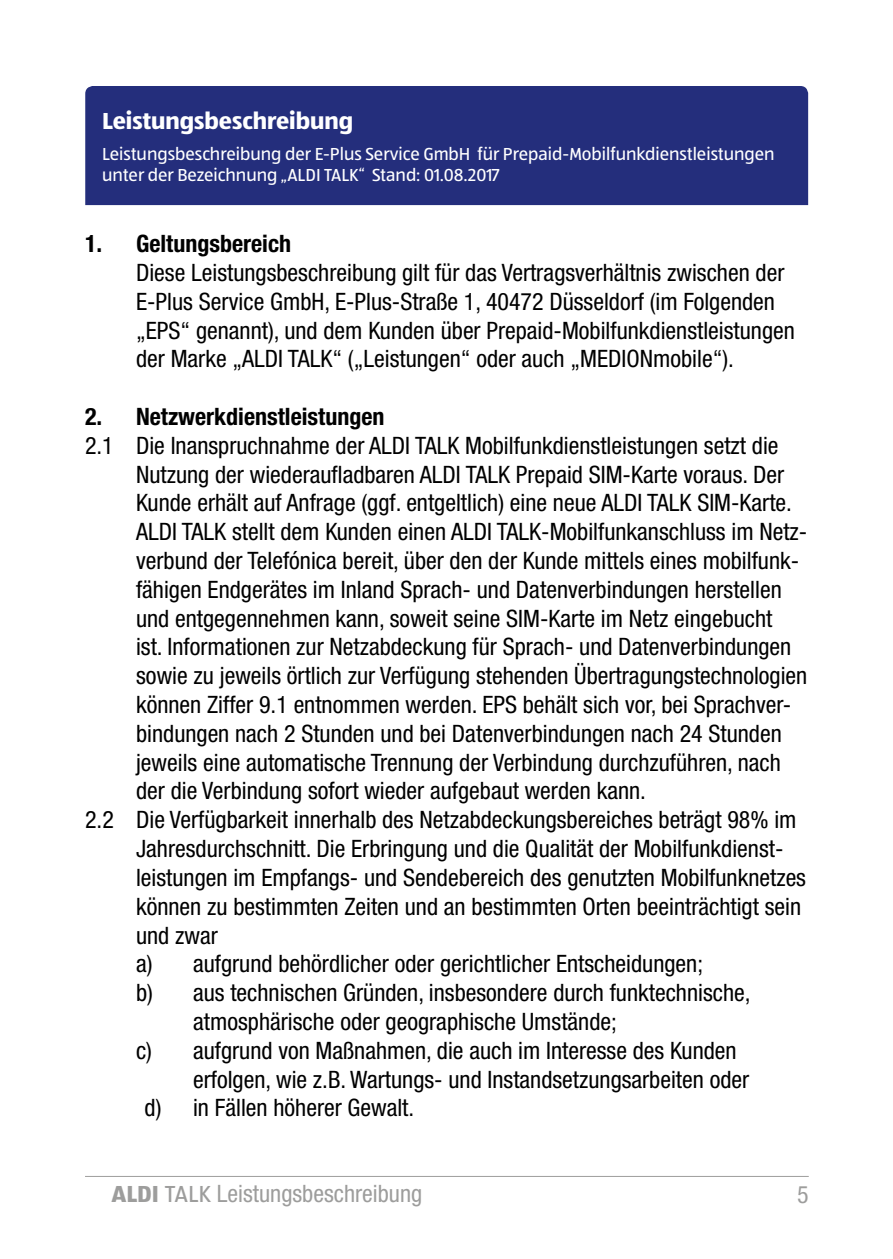
<style>
.page{position:relative;width:893px;height:1259px;background:#fff}
.page>*{position:absolute;margin:0;border:0;box-sizing:border-box;transform-origin:0 0}
.t1{font:condensed 24px/28.8px "Helvetica Neue LT";color:#000}
.t2{font:700 condensed 24px "Helvetica Neue LT";color:#000}
.t3{font:condensed 24px "Helvetica Neue LT";color:#9d9d9c}
.t4{font:24px "ALDISUED Bold";color:#fff}
.t5{font:18px/21.6px "ALDISUED Regular";color:#fff}
.s1{font-family:"ALDISUED Bold";font-stretch:normal}
.s2{font-family:"ALDISUED Regular";font-stretch:normal}
</style>
<div class="page">
<hr style="left:85px;top:1176px;width:724px;height:1px;background:#9d9d9c">
<div style="left:85px;top:86px;width:723px;height:119px;background:#242e7c"></div>
<p class="t4" style="left:102px;top:106px;width:252px">Leistungsbeschreibung</p>
<p class="t5" style="left:102px;top:142px;width:674px">Leistungsbeschreibung der E-Plus Service GmbH für Prepaid-Mobilfunkdienstleistungen unter der Bezeichnung „ALDI TALK“ Stand: 01.08.2017</p>
<p class="t2" style="left:85px;top:229px;width:208px">1. Geltungsbereich</p>
<p class="t1" style="left:136px;top:258px;width:660px">Diese Leistungsbeschreibung gilt für das Vertragsverhältnis zwischen der E-Plus Service GmbH, E-Plus-Straße 1, 40472 Düsseldorf (im Folgenden „EPS“ genannt), und dem Kunden über Prepaid-Mobilfunkdienstleistungen der Marke „ALDI TALK“ („Leistungen“ oder auch „MEDIONmobile“).</p>
<p class="t2" style="left:85px;top:402px;width:301px">2. Netzwerkdienstleistungen</p>
<p class="t1" style="left:85px;top:431px;width:695px">2.1 Die Inanspruchnahme der ALDI TALK Mobilfunkdienstleistungen setzt die</p>
<p class="t1" style="left:136px;top:459px;width:650px">Nutzung der wiederaufladbaren ALDI TALK Prepaid SIM-Karte voraus. Der</p>
<p class="t1" style="left:136px;top:488px;width:654px">Kunde erhält auf Anfrage (ggf. entgeltlich) eine neue ALDI TALK SIM-Karte.</p>
<p class="t1" style="left:136px;top:517px;width:673px">ALDI TALK stellt dem Kunden einen ALDI TALK-Mobilfunkanschluss im Netz-</p>
<p class="t1" style="left:136px;top:546px;width:665px">verbund der Telefónica bereit, über den der Kunde mittels eines mobilfunk-</p>
<p class="t1" style="left:136px;top:575px;width:647px">fähigen Endgerätes im Inland Sprach- und Datenverbindungen herstellen</p>
<p class="t1" style="left:136px;top:603px;width:638px">und entgegennehmen kann, soweit seine SIM-Karte im Netz eingebucht</p>
<p class="t1" style="left:136px;top:632px;width:657px">ist. Informationen zur Netzabdeckung für Sprach- und Datenverbindungen</p>
<p class="t1" style="left:136px;top:661px;width:673px">sowie zu jeweils örtlich zur Verfügung stehenden Übertragungstechnologien</p>
<p class="t1" style="left:136px;top:690px;width:656px">können Ziffer 9.1 entnommen werden. EPS behält sich vor, bei Sprachver-</p>
<p class="t1" style="left:136px;top:719px;width:647px">bindungen nach 2 Stunden und bei Datenverbindungen nach 24 Stunden</p>
<p class="t1" style="left:136px;top:747px;width:646px">jeweils eine automatische Trennung der Verbindung durchzuführen, nach</p>
<p class="t1" style="left:136px;top:776px;width:508px">der die Verbindung sofort wieder aufgebaut werden kann.</p>
<p class="t1" style="left:85px;top:805px;width:713px">2.2 Die Verfügbarkeit innerhalb des Netzabdeckungsbereiches beträgt 98% im</p>
<p class="t1" style="left:136px;top:834px;width:649px">Jahresdurchschnitt. Die Erbringung und die Qualität der Mobilfunkdienst-</p>
<p class="t1" style="left:136px;top:863px;width:671px">leistungen im Empfangs- und Sendebereich des genutzten Mobilfunknetzes</p>
<p class="t1" style="left:136px;top:891px;width:666px">können zu bestimmten Zeiten und an bestimmten Orten beeinträchtigt sein</p>
<p class="t1" style="left:136px;top:920px;width:83px">und zwar</p>
<p class="t1" style="left:136px;top:949px;width:568px">a) aufgrund behördlicher oder gerichtlicher Entscheidungen;</p>
<p class="t1" style="left:136px;top:978px;width:616px">b) aus technischen Gründen, insbesondere durch funktechnische,</p>
<p class="t1" style="left:193px;top:1007px;width:425px">atmosphärische oder geographische Umstände;</p>
<p class="t1" style="left:136px;top:1035px;width:602px">c) aufgrund von Maßnahmen, die auch im Interesse des Kunden</p>
<p class="t1" style="left:193px;top:1064px;width:558px">erfolgen, wie z.B. Wartungs- und Instandsetzungsarbeiten oder</p>
<p class="t1" style="left:145px;top:1093px;width:268px">d) in Fällen höherer Gewalt.</p>
<p class="t3" style="left:111px;top:1179px;width:312px"><span class="s1">ALDI</span> <span class="s2">TALK</span> Leistungsbeschreibung</p>
<p class="t3" style="left:797px;top:1181px;width:13px">5</p>
</div>
